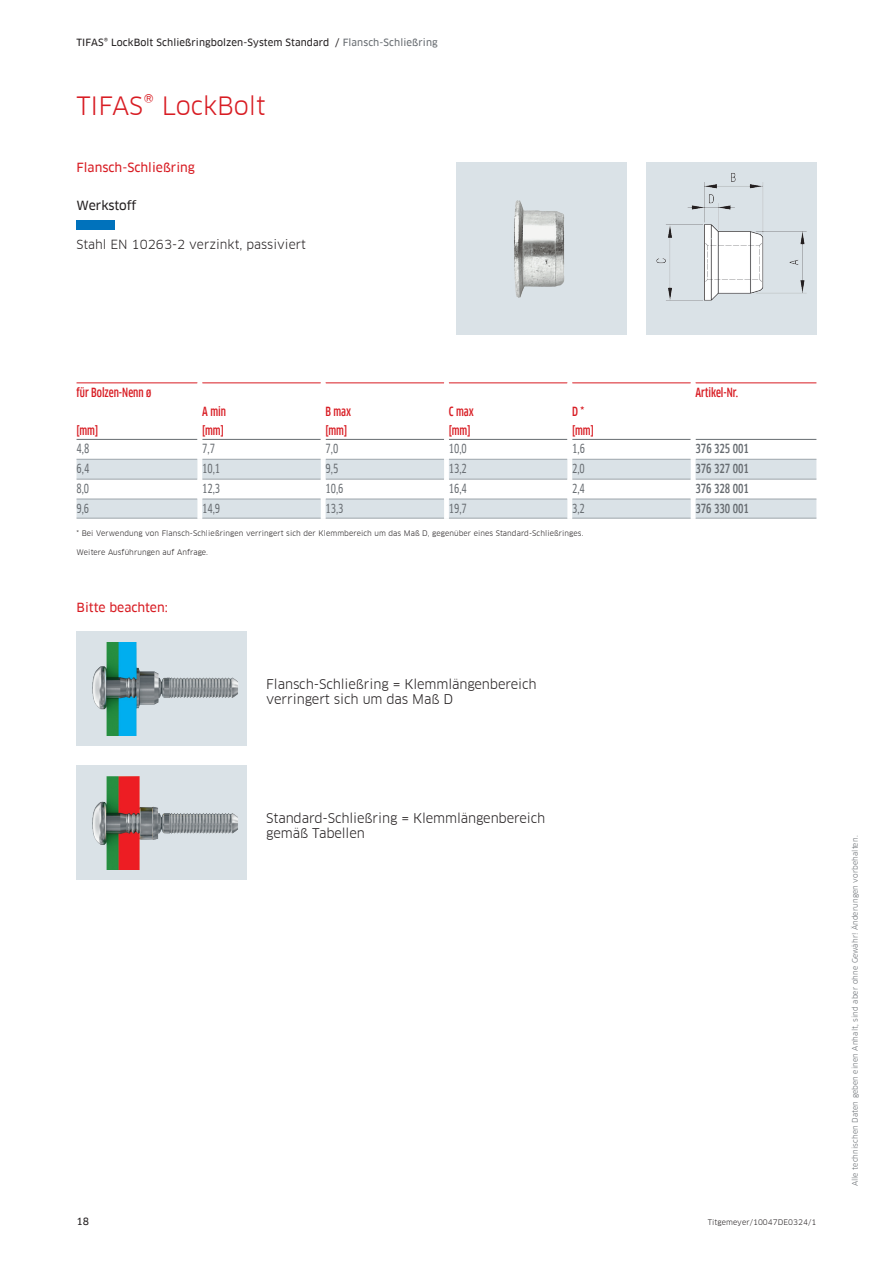
<style>
.page{position:relative;width:893px;height:1263px;background:#fff}
.page>*{position:absolute;margin:0;border:0;box-sizing:border-box;transform-origin:0 0}
.t1{font:24.75px "Clan Offc Pro";letter-spacing:-.005em;color:#d81c23}
.t2{font:13.2px/15.3px "Clan Offc Pro";letter-spacing:-.01em;color:#231f20}
.t3{font:12.3px "Clan Offc Pro Cond News";color:#666b70}
.t4{font:500 condensed 12.3px/19.2px "Clan Offc Pro";color:#d81c23}
.t5{font:500 condensed 12.3px "Clan Offc Pro";color:#666b70}
.t6{font:12.3px "Clan Offc Pro News";color:#d81c23}
.t7{font:12.3px "Clan Offc Pro";color:#231f20}
.t8{font:12.3px "Clan Offc Pro News";letter-spacing:-.01em;color:#231f20}
.t9{font:9.75px "Clan Offc Pro News";letter-spacing:.01em;color:#231f20}
.t10{font:7.5px "Clan Offc Pro";letter-spacing:.01em;color:#231f20}
.t11{font:7.5px "Clan Offc Pro";letter-spacing:.01em;color:#666b70}
.s1{color:#666b70}
</style>
<div class="page">
<img style="left:646px;top:164px;width:170px;height:170px">
<img style="left:456px;top:164px;width:170px;height:170px">
<div style="left:77px;top:765px;width:170px;height:115px;background:#dae2e7"></div>
<img style="left:92px;top:776px;width:146px;height:94px">
<div style="left:77px;top:631px;width:170px;height:115px;background:#dae2e7"></div>
<img style="left:92px;top:642px;width:146px;height:94px">
<div style="left:77px;top:220px;width:38px;height:10px;background:#0072bc"></div>
<svg style="left:77px;top:460px;width:739px;height:58px"></svg>
<hr style="left:77px;top:383px;width:120px;height:1px;background:#d81c23">
<hr style="left:202px;top:383px;width:119px;height:1px;background:#d81c23">
<hr style="left:326px;top:383px;width:118px;height:1px;background:#d81c23">
<hr style="left:449px;top:383px;width:118px;height:1px;background:#d81c23">
<hr style="left:572px;top:383px;width:119px;height:1px;background:#d81c23">
<hr style="left:695px;top:383px;width:121px;height:1px;background:#d81c23">
<hr style="left:77px;top:439px;width:120px;height:1px;background:#666b70">
<hr style="left:202px;top:439px;width:119px;height:1px;background:#666b70">
<hr style="left:326px;top:439px;width:118px;height:1px;background:#666b70">
<hr style="left:449px;top:439px;width:118px;height:1px;background:#666b70">
<hr style="left:572px;top:439px;width:119px;height:1px;background:#666b70">
<hr style="left:695px;top:439px;width:121px;height:1px;background:#666b70">
<hr style="left:77px;top:459px;width:120px;height:1px;background:#9da5ab">
<hr style="left:202px;top:459px;width:119px;height:1px;background:#9da5ab">
<hr style="left:326px;top:459px;width:118px;height:1px;background:#9da5ab">
<hr style="left:449px;top:459px;width:118px;height:1px;background:#9da5ab">
<hr style="left:572px;top:459px;width:119px;height:1px;background:#9da5ab">
<hr style="left:695px;top:459px;width:121px;height:1px;background:#9da5ab">
<hr style="left:77px;top:479px;width:120px;height:1px;background:#9da5ab">
<hr style="left:202px;top:479px;width:119px;height:1px;background:#9da5ab">
<hr style="left:326px;top:479px;width:118px;height:1px;background:#9da5ab">
<hr style="left:449px;top:479px;width:118px;height:1px;background:#9da5ab">
<hr style="left:572px;top:479px;width:119px;height:1px;background:#9da5ab">
<hr style="left:695px;top:479px;width:121px;height:1px;background:#9da5ab">
<hr style="left:77px;top:499px;width:120px;height:1px;background:#9da5ab">
<hr style="left:202px;top:499px;width:119px;height:1px;background:#9da5ab">
<hr style="left:326px;top:499px;width:118px;height:1px;background:#9da5ab">
<hr style="left:449px;top:499px;width:118px;height:1px;background:#9da5ab">
<hr style="left:572px;top:499px;width:119px;height:1px;background:#9da5ab">
<hr style="left:695px;top:499px;width:121px;height:1px;background:#9da5ab">
<hr style="left:77px;top:518px;width:120px;height:1px;background:#9da5ab">
<hr style="left:202px;top:518px;width:119px;height:1px;background:#9da5ab">
<hr style="left:326px;top:518px;width:118px;height:1px;background:#9da5ab">
<hr style="left:449px;top:518px;width:118px;height:1px;background:#9da5ab">
<hr style="left:572px;top:518px;width:119px;height:1px;background:#9da5ab">
<hr style="left:695px;top:518px;width:121px;height:1px;background:#9da5ab">
<div style="left:197px;top:459px;width:5px;height:20px;background:#fff"></div>
<div style="left:321px;top:459px;width:5px;height:20px;background:#fff"></div>
<div style="left:444px;top:459px;width:5px;height:20px;background:#fff"></div>
<div style="left:567px;top:459px;width:5px;height:20px;background:#fff"></div>
<hr style="left:691px;top:459px;width:4px;height:20px;background:#fff">
<div style="left:197px;top:479px;width:5px;height:20px;background:#fff"></div>
<div style="left:321px;top:479px;width:5px;height:20px;background:#fff"></div>
<div style="left:444px;top:479px;width:5px;height:20px;background:#fff"></div>
<div style="left:567px;top:479px;width:5px;height:20px;background:#fff"></div>
<hr style="left:691px;top:479px;width:4px;height:20px;background:#fff">
<div style="left:197px;top:499px;width:5px;height:19px;background:#fff"></div>
<div style="left:321px;top:499px;width:5px;height:19px;background:#fff"></div>
<div style="left:444px;top:499px;width:5px;height:19px;background:#fff"></div>
<div style="left:567px;top:499px;width:5px;height:19px;background:#fff"></div>
<hr style="left:691px;top:499px;width:4px;height:19px;background:#fff">
<h3 class="t9" style="left:77px;top:37px;width:363px">TIFAS® LockBolt Schließringbolzen-System Standard / <span class="s1">Flansch-Schließring</span></h3>
<h1 class="t1" style="left:77px;top:91px;width:191px">TIFAS® LockBolt</h1>
<h3 class="t6" style="left:77px;top:160px;width:120px">Flansch-Schließring</h3>
<h3 class="t8" style="left:77px;top:199px;width:62px">Werkstoff</h3>
<h3 class="t7" style="left:77px;top:237px;width:231px">Stahl EN 10263-2 verzinkt, passiviert</h3>
<h3 class="t4" style="left:77px;top:383px;width:76px">für Bolzen-Nenn ø</h3>
<h3 class="t4" style="left:77px;top:421px;width:23px">[mm]</h3>
<h3 class="t4" style="left:202px;top:402px;width:25px">A min [mm]</h3>
<h3 class="t4" style="left:326px;top:402px;width:27px">B max [mm]</h3>
<h3 class="t4" style="left:449px;top:402px;width:26px">C max [mm]</h3>
<h3 class="t4" style="left:572px;top:402px;width:23px">D * [mm]</h3>
<h3 class="t4" style="left:695px;top:383px;width:44px">Artikel-Nr.</h3>
<h3 class="t3" style="left:77px;top:442px;width:14px">4,8</h3>
<h3 class="t3" style="left:202px;top:442px;width:14px">7,7</h3>
<h3 class="t3" style="left:326px;top:442px;width:14px">7,0</h3>
<h3 class="t3" style="left:449px;top:442px;width:20px">10,0</h3>
<h3 class="t3" style="left:572px;top:442px;width:14px">1,6</h3>
<h3 class="t5" style="left:695px;top:442px;width:55px">376 325 001</h3>
<h3 class="t3" style="left:77px;top:462px;width:14px">6,4</h3>
<h3 class="t3" style="left:202px;top:462px;width:20px">10,1</h3>
<h3 class="t3" style="left:326px;top:462px;width:14px">9,5</h3>
<h3 class="t3" style="left:449px;top:462px;width:20px">13,2</h3>
<h3 class="t3" style="left:572px;top:462px;width:14px">2,0</h3>
<h3 class="t5" style="left:695px;top:462px;width:55px">376 327 001</h3>
<h3 class="t3" style="left:76px;top:482px;width:14px">8,0</h3>
<h3 class="t3" style="left:202px;top:482px;width:20px">12,3</h3>
<h3 class="t3" style="left:325px;top:482px;width:20px">10,6</h3>
<h3 class="t3" style="left:449px;top:482px;width:20px">16,4</h3>
<h3 class="t3" style="left:572px;top:482px;width:14px">2,4</h3>
<h3 class="t5" style="left:695px;top:482px;width:55px">376 328 001</h3>
<h3 class="t3" style="left:76px;top:502px;width:14px">9,6</h3>
<h3 class="t3" style="left:202px;top:502px;width:20px">14,9</h3>
<h3 class="t3" style="left:325px;top:502px;width:20px">13,3</h3>
<h3 class="t3" style="left:449px;top:502px;width:20px">19,7</h3>
<h3 class="t3" style="left:572px;top:502px;width:14px">3,2</h3>
<h3 class="t5" style="left:695px;top:501px;width:55px">376 330 001</h3>
<p class="t10" style="left:77px;top:529px;width:508px">* Bei Verwendung von Flansch-Schließringen verringert sich der Klemmbereich um das Maß D, gegenüber eines Standard-Schließringes.</p>
<p class="t10" style="left:77px;top:548px;width:133px">Weitere Ausführungen auf Anfrage.</p>
<h3 class="t6" style="left:77px;top:601px;width:93px">Bitte beachten:</h3>
<h2 class="t2" style="left:266px;top:676px;width:272px">Flansch-Schließring = Klemmlängenbereich verringert sich um das Maß D</h2>
<h2 class="t2" style="left:266px;top:810px;width:281px">Standard-Schließring = Klemmlängenbereich gemäß Tabellen</h2>
<h3 class="t9" style="left:77px;top:1215px;width:14px">18</h3>
<p class="t10" style="left:708px;top:1217px;width:110px">Titgemeyer/10047DE0324/1</p>
<p class="t11" style="left:850px;top:1186px;width:352px;rotate:-90deg">Alle technischen Daten geben einen Anhalt, sind aber ohne Gewähr! Änderungen vorbehalten.</p>
</div>
